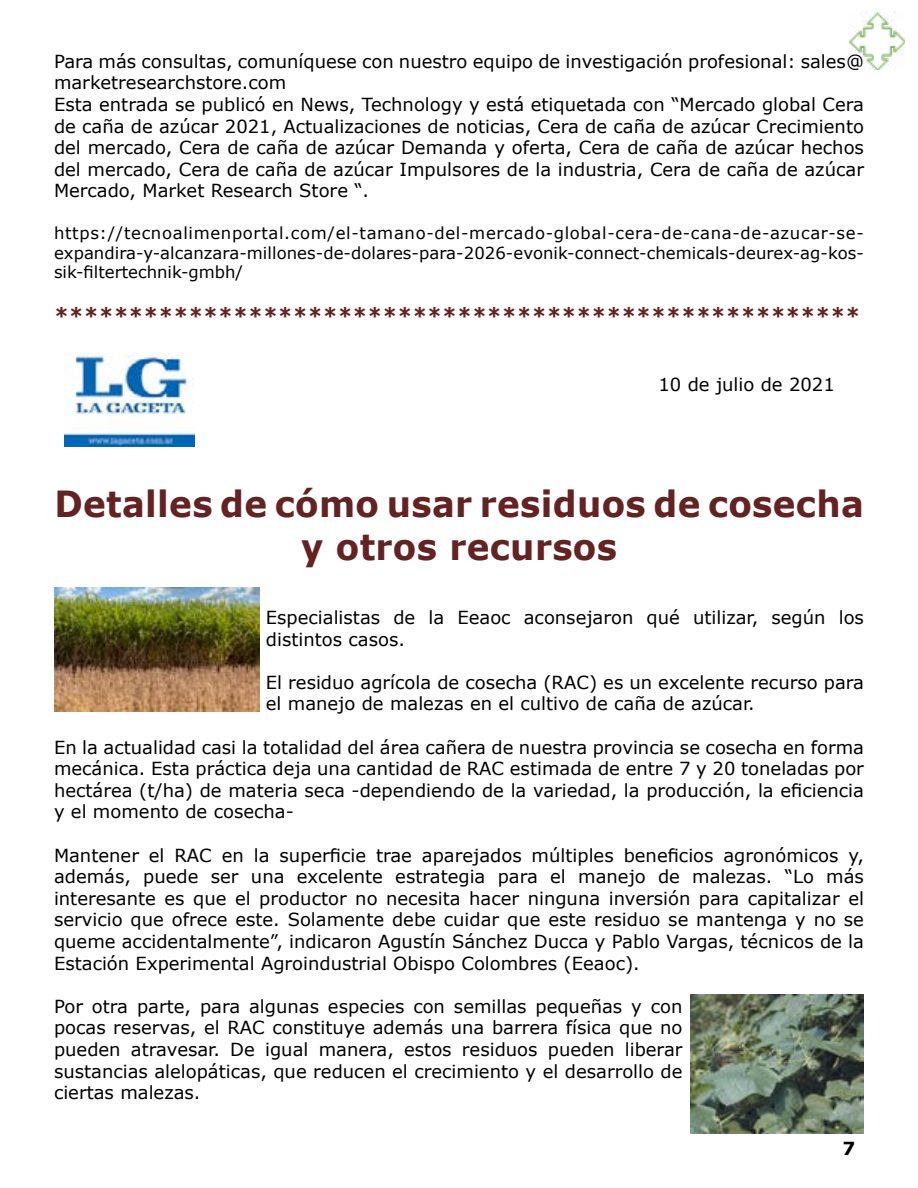
<style>
.page{position:relative;width:918px;height:1188px;background:#fff}
.page>*{position:absolute;margin:0;border:0;box-sizing:border-box;transform-origin:0 0}
.t1{font:700 36px/43.2px "Verdana";letter-spacing:.01em;color:#632323;text-align:center;scale:.95 1}
.t2{font:700 21px "Verdana";color:#632323}
.t3{font:18px/21.6px "Verdana";color:#000}
.t4{font:700 18px "Verdana";color:#000}
.t5{font:16.5px/19.8px "Verdana";letter-spacing:.005em;color:#000;text-align:justify}
</style>
<div class="page">
<img style="left:64px;top:353px;width:131px;height:94px">
<img style="left:54px;top:587px;width:206px;height:125px">
<img style="left:690px;top:994px;width:174px;height:140px">
<img style="left:849px;top:11px;width:56px;height:58px">
<p class="t3" style="left:54px;top:50px;width:812px">Para más consultas, comuníquese con nuestro equipo de investigación profesional: sales@ marketresearchstore.com<br>Esta entrada se publicó en News, Technology y está etiquetada con “Mercado global Cera de caña de azúcar 2021, Actualizaciones de noticias, Cera de caña de azúcar Crecimiento del mercado, Cera de caña de azúcar Demanda y oferta, Cera de caña de azúcar hechos del mercado, Cera de caña de azúcar Impulsores de la industria, Cera de caña de azúcar Mercado, Market Research Store “.</p>
<p class="t5" style="left:54px;top:223px;width:811px">https://tecnoalimenportal.com/el-tamano-del-mercado-global-cera-de-cana-de-azucar-se&shy;expandira-y-alcanzara-millones-de-dolares-para-2026-evonik-connect-chemicals-deurex-ag-kos&shy;sik-filtertechnik-gmbh/</p>
<p class="t2" style="left:54px;top:301px;width:808px">******************************************************</p>
<p class="t3" style="left:658px;top:373px;width:178px">10 de julio de 2021</p>
<h1 class="t1" style="left:54px;top:481px;width:854px">Detalles de cómo usar residuos de cosecha y otros recursos</h1>
<p class="t3" style="left:266px;top:606px;width:600px">Especialistas de la Eeaoc aconsejaron qué utilizar, según los distintos casos.</p>
<p class="t3" style="left:266px;top:671px;width:600px">El residuo agrícola de cosecha (RAC) es un excelente recurso para el manejo de malezas en el cultivo de caña de azúcar.</p>
<p class="t3" style="left:54px;top:736px;width:812px;text-align:justify">En la actualidad casi la totalidad del área cañera de nuestra provincia se cosecha en forma mecánica. Esta práctica deja una cantidad de RAC estimada de entre 7 y 20 toneladas por hectárea (t/ha) de materia seca -dependiendo de la variedad, la producción, la eficiencia y el momento de cosecha-</p>
<p class="t3" style="left:54px;top:844px;width:812px;text-align:justify">Mantener el RAC en la superficie trae aparejados múltiples beneficios agronómicos y, además, puede ser una excelente estrategia para el manejo de malezas. “Lo más interesante es que el productor no necesita hacer ninguna inversión para capitalizar el servicio que ofrece este. Solamente debe cuidar que este residuo se mantenga y no se queme accidentalmente”, indicaron Agustín Sánchez Ducca y Pablo Vargas, técnicos de la Estación Experimental Agroindustrial Obispo Colombres (Eeaoc).</p>
<p class="t3" style="left:54px;top:995px;width:630px;text-align:justify">Por otra parte, para algunas especies con semillas pequeñas y con pocas reservas, el RAC constituye además una barrera física que no pueden atravesar. De igual manera, estos residuos pueden liberar sustancias alelopáticas, que reducen el crecimiento y el desarrollo de ciertas malezas.</p>
<p class="t4" style="left:843px;top:1136px;width:14px">7</p>
</div>
